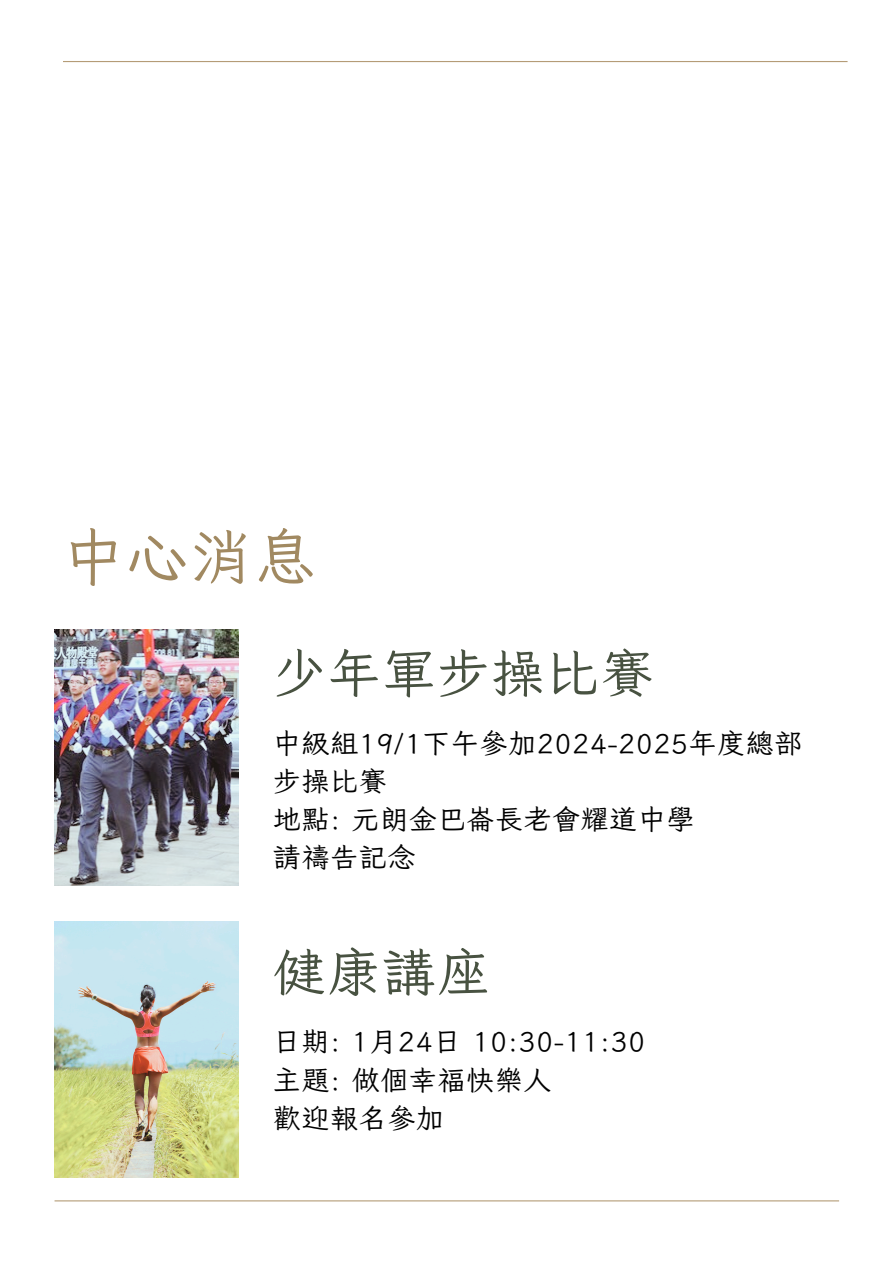
<style>
.page{position:relative;width:894px;height:1264px;background:#fff}
.page>*{position:absolute;margin:0;border:0;box-sizing:border-box;transform-origin:0 0}
.t1{font:61.5px "Iansui 094";color:#a18961}
.t2{font:52.5px "Iansui 094";letter-spacing:.04em;color:#485241}
.t3{font:27.45px/38.2px "Iansui 094";letter-spacing:.04em;color:#000}
</style>
<div class="page">
<hr style="left:63px;top:61px;width:784px;height:1px;background:#b59c77">
<hr style="left:55px;top:1200px;width:783px;height:1px;background:#b59c77">
<img style="left:55px;top:629px;width:183px;height:256px">
<img style="left:55px;top:921px;width:183px;height:256px">
<p class="t1" style="left:62px;top:525px;width:255px">中心消息</p>
<p class="t2" style="left:273px;top:645px;width:382px">少年軍步操比賽</p>
<p class="t3" style="left:273px;top:723px;width:530px">中級組19/1下午參加2024-2025年度總部步操比賽</p>
<h1 class="t3" style="left:273px;top:799px;width:422px">地點: 元朗金巴崙長老會耀道中學</h1>
<p class="t3" style="left:273px;top:837px;width:143px">請禱告記念</p>
<h2 class="t2" style="left:273px;top:944px;width:218px">健康講座</h2>
<p class="t3" style="left:273px;top:1021px;width:373px">日期: 1月24日 10:30-11:30</p>
<p class="t3" style="left:273px;top:1060px;width:278px">主題: 做個幸福快樂人</p>
<p class="t3" style="left:273px;top:1098px;width:172px">歡迎報名參加</p>
</div>
